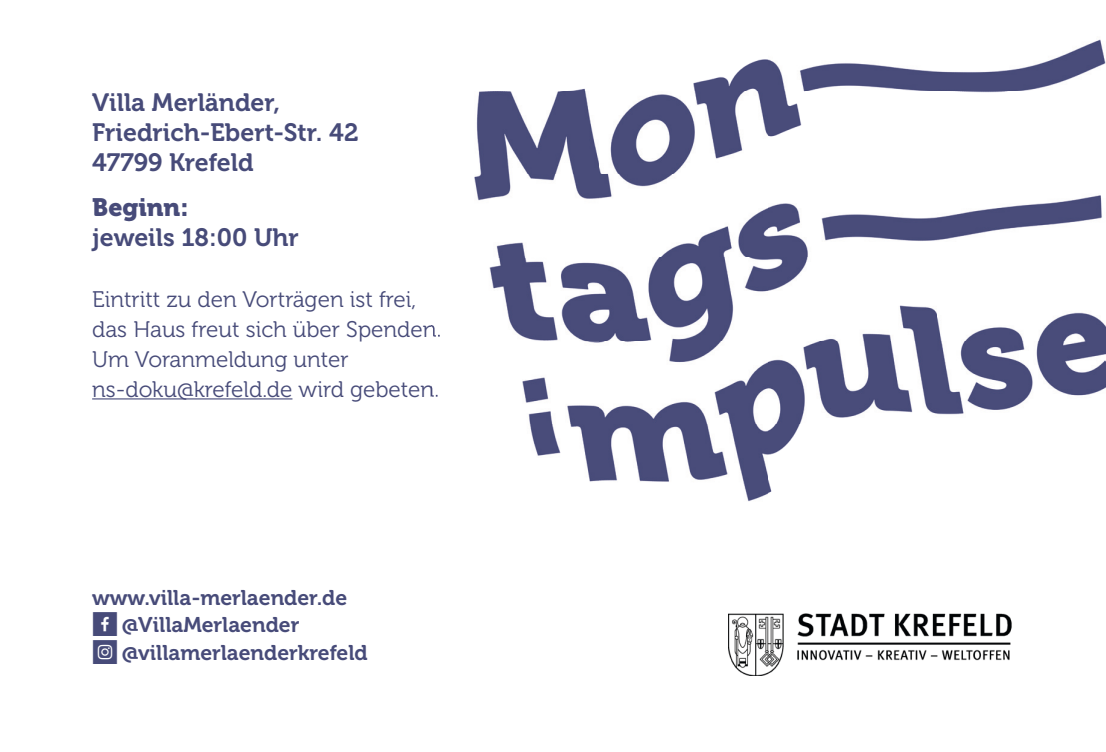
<style>
.page{position:relative;width:1106px;height:752px;background:#fff}
.page>*{position:absolute;margin:0;border:0;box-sizing:border-box;transform-origin:0 0}
.t1{font:25px/30px "Museo 700";color:#474b79}
.t2{font:25px "Museo 900";color:#474b79}
.t3{font:22.5px/30px "Museo 300";color:#474b79}
.t4{font:21.25px/27.5px "Museo 700";color:#474b79}
.s1{font-family:"Social Shapes"}
</style>
<div class="page">
<hr style="left:92px;top:398px;width:200px;height:1px;background:#474b79">
<img style="left:728px;top:613px;width:284px;height:62px">
<img style="left:437px;top:39px;width:669px;height:463px">
<img style="left:431px;top:320px;width:10px;height:21px">
<img style="left:431px;top:386px;width:6px;height:11px">
<p class="t1" style="left:92px;top:88px;width:268px">Villa Merländer,<br>Friedrich-Ebert-Str. 42<br>47799 Krefeld</p>
<p class="t2" style="left:92px;top:193px;width:98px">Beginn:</p>
<p class="t1" style="left:92px;top:223px;width:208px">jeweils 18:00 Uhr</p>
<p class="t3" style="left:92px;top:284px;width:351px">Eintritt zu den Vorträgen ist frei, das Haus freut sich über Spenden.<br>Um Voranmeldung unter ns-doku@krefeld.de wird gebeten.</p>
<p class="t4" style="left:92px;top:583px;width:277px">www.villa-merlaender.de<br><span class="s1">E</span> @VillaMerlaender<br><span class="s1">c</span> @villamerlaenderkrefeld</p>
</div>
